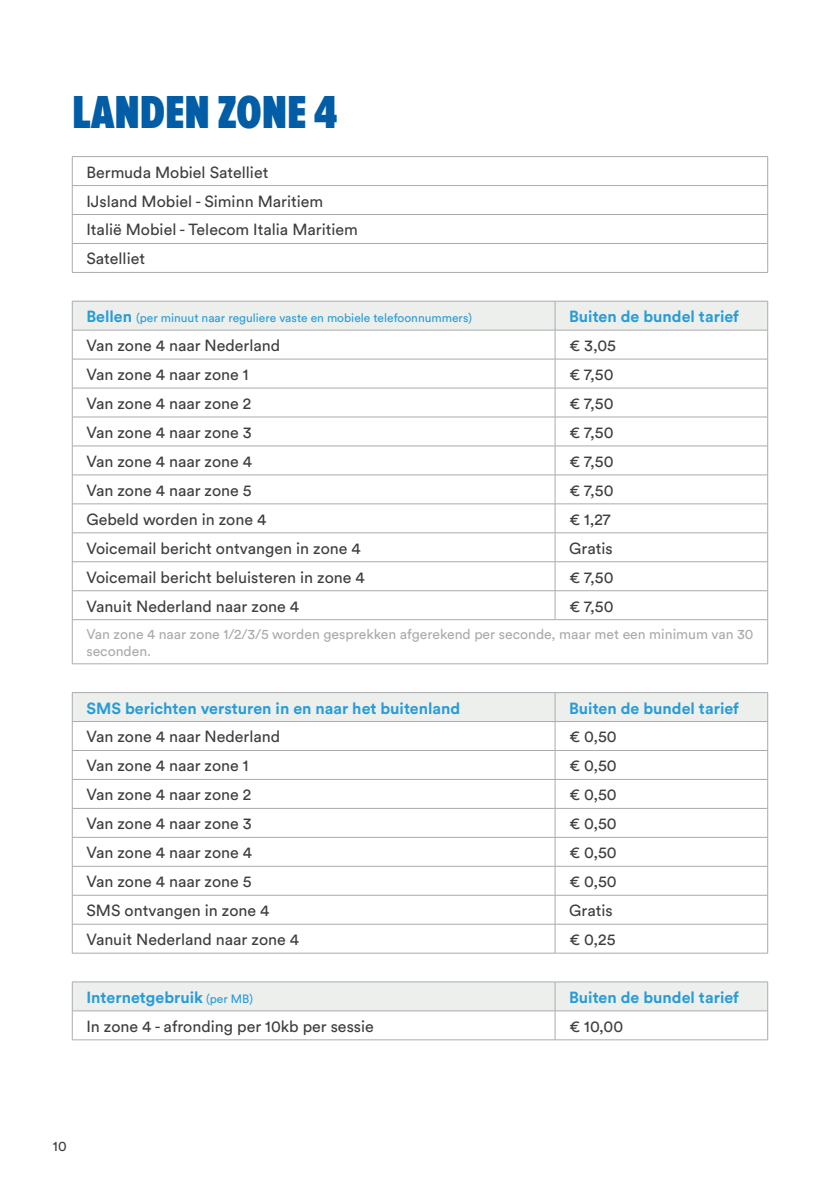
<style>
.page{position:relative;width:840px;height:1191px;background:#fff}
.page>*{position:absolute;margin:0;border:0;box-sizing:border-box;transform-origin:0 0}
.t1{font:900 48px "Proxima Nova A Ex Cn";color:#015da5}
.t2{font:16px/29px "Circular Pro";color:#3e3e3f}
.t3{font:700 16px "Circular Pro";color:#289cd7}
.t4{font:14px/16.8px "Circular Pro";color:#aaabaf}
.t5{font:14px "Circular Pro";color:#3e3e3f}
.t6{font:12px "Circular Pro";color:#289cd7}
.s1{font-weight:700;font-size:16px}
.s2{font-weight:400;font-size:12px}
</style>
<div class="page">
<svg style="left:767px;top:157px;width:1px;height:115px"></svg>
<hr style="left:72px;top:243px;width:695px;height:1px;background:#aaabaf">
<hr style="left:72px;top:272px;width:695px;height:1px;background:#aaabaf">
<hr style="left:72px;top:156px;width:695px;height:1px;background:#aaabaf">
<hr style="left:72px;top:185px;width:695px;height:1px;background:#aaabaf">
<svg style="left:72px;top:157px;width:1px;height:115px"></svg>
<hr style="left:72px;top:214px;width:695px;height:1px;background:#aaabaf">
<hr style="left:767px;top:620px;width:1px;height:43px;background:#aaabaf">
<svg style="left:72px;top:301px;width:696px;height:318px"></svg>
<hr style="left:72px;top:620px;width:1px;height:43px;background:#aaabaf">
<hr style="left:72px;top:359px;width:482px;height:1px;background:#aaabaf">
<hr style="left:554px;top:359px;width:213px;height:1px;background:#aaabaf">
<hr style="left:72px;top:388px;width:482px;height:1px;background:#aaabaf">
<hr style="left:554px;top:388px;width:213px;height:1px;background:#aaabaf">
<hr style="left:72px;top:417px;width:482px;height:1px;background:#aaabaf">
<hr style="left:554px;top:417px;width:213px;height:1px;background:#aaabaf">
<hr style="left:72px;top:445px;width:482px;height:1px;background:#aaabaf">
<hr style="left:554px;top:445px;width:213px;height:1px;background:#aaabaf">
<hr style="left:72px;top:474px;width:482px;height:1px;background:#aaabaf">
<hr style="left:554px;top:474px;width:213px;height:1px;background:#aaabaf">
<hr style="left:72px;top:503px;width:482px;height:1px;background:#aaabaf">
<hr style="left:554px;top:503px;width:213px;height:1px;background:#aaabaf">
<hr style="left:72px;top:532px;width:482px;height:1px;background:#aaabaf">
<hr style="left:554px;top:532px;width:213px;height:1px;background:#aaabaf">
<hr style="left:72px;top:561px;width:482px;height:1px;background:#aaabaf">
<hr style="left:554px;top:561px;width:213px;height:1px;background:#aaabaf">
<hr style="left:72px;top:590px;width:482px;height:1px;background:#aaabaf">
<hr style="left:554px;top:590px;width:213px;height:1px;background:#aaabaf">
<hr style="left:72px;top:619px;width:482px;height:1px;background:#aaabaf">
<hr style="left:554px;top:619px;width:213px;height:1px;background:#aaabaf">
<hr style="left:72px;top:663px;width:482px;height:1px;background:#aaabaf">
<hr style="left:554px;top:663px;width:213px;height:1px;background:#aaabaf">
<svg style="left:72px;top:692px;width:696px;height:261px"></svg>
<hr style="left:72px;top:750px;width:482px;height:1px;background:#aaabaf">
<hr style="left:554px;top:750px;width:213px;height:1px;background:#aaabaf">
<hr style="left:72px;top:779px;width:482px;height:1px;background:#aaabaf">
<hr style="left:554px;top:779px;width:213px;height:1px;background:#aaabaf">
<hr style="left:72px;top:808px;width:482px;height:1px;background:#aaabaf">
<hr style="left:554px;top:808px;width:213px;height:1px;background:#aaabaf">
<hr style="left:72px;top:837px;width:482px;height:1px;background:#aaabaf">
<hr style="left:554px;top:837px;width:213px;height:1px;background:#aaabaf">
<hr style="left:72px;top:866px;width:482px;height:1px;background:#aaabaf">
<hr style="left:554px;top:866px;width:213px;height:1px;background:#aaabaf">
<hr style="left:72px;top:895px;width:482px;height:1px;background:#aaabaf">
<hr style="left:554px;top:895px;width:213px;height:1px;background:#aaabaf">
<hr style="left:72px;top:924px;width:482px;height:1px;background:#aaabaf">
<hr style="left:554px;top:924px;width:213px;height:1px;background:#aaabaf">
<hr style="left:72px;top:952px;width:482px;height:1px;background:#aaabaf">
<hr style="left:554px;top:952px;width:213px;height:1px;background:#aaabaf">
<hr style="left:72px;top:981px;width:482px;height:1px;background:#aaabaf">
<hr style="left:554px;top:981px;width:213px;height:1px;background:#aaabaf">
<svg style="left:72px;top:982px;width:696px;height:57px"></svg>
<hr style="left:72px;top:1039px;width:482px;height:1px;background:#aaabaf">
<hr style="left:554px;top:1039px;width:213px;height:1px;background:#aaabaf">
<h1 class="t1" style="left:72px;top:86px;width:267px">LANDEN ZONE 4</h1>
<p class="t2" style="left:86px;top:157px;width:273px">Bermuda Mobiel Satelliet<br>IJsland Mobiel - Siminn Maritiem<br>Italië Mobiel - Telecom Italia Maritiem<br>Satelliet</p>
<p class="t6" style="left:86px;top:310px;width:387px"><span class="s1">Bellen</span> (per minuut naar reguliere vaste en mobiele telefoonnummers)</p>
<p class="t3" style="left:569px;top:305px;width:171px">Buiten de bundel tarief</p>
<p class="t2" style="left:86px;top:330px;width:195px">Van zone 4 naar Nederland</p>
<p class="t2" style="left:569px;top:330px;width:48px">€ 3,05</p>
<p class="t2" style="left:86px;top:359px;width:163px">Van zone 4 naar zone 1</p>
<p class="t2" style="left:569px;top:359px;width:46px">€ 7,50</p>
<p class="t2" style="left:86px;top:388px;width:166px">Van zone 4 naar zone 2</p>
<p class="t2" style="left:569px;top:388px;width:46px">€ 7,50</p>
<p class="t2" style="left:86px;top:417px;width:167px">Van zone 4 naar zone 3</p>
<p class="t2" style="left:569px;top:417px;width:46px">€ 7,50</p>
<p class="t2" style="left:86px;top:446px;width:167px">Van zone 4 naar zone 4</p>
<p class="t2" style="left:569px;top:446px;width:46px">€ 7,50</p>
<p class="t2" style="left:86px;top:475px;width:167px">Van zone 4 naar zone 5</p>
<p class="t2" style="left:569px;top:475px;width:46px">€ 7,50</p>
<p class="t2" style="left:86px;top:504px;width:181px">Gebeld worden in zone 4</p>
<p class="t2" style="left:569px;top:504px;width:43px">€ 1,27</p>
<p class="t2" style="left:86px;top:533px;width:276px">Voicemail bericht ontvangen in zone 4</p>
<p class="t2" style="left:569px;top:533px;width:45px">Gratis</p>
<p class="t2" style="left:86px;top:562px;width:280px">Voicemail bericht beluisteren in zone 4</p>
<p class="t2" style="left:569px;top:562px;width:46px">€ 7,50</p>
<p class="t2" style="left:86px;top:591px;width:214px">Vanuit Nederland naar zone 4</p>
<p class="t2" style="left:569px;top:591px;width:46px">€ 7,50</p>
<p class="t4" style="left:86px;top:625px;width:668px">Van zone 4 naar zone 1/2/3/5 worden gesprekken afgerekend per seconde, maar met een minimum van 30 seconden.</p>
<p class="t3" style="left:86px;top:697px;width:375px">SMS berichten versturen in en naar het buitenland</p>
<p class="t3" style="left:569px;top:697px;width:171px">Buiten de bundel tarief</p>
<p class="t2" style="left:86px;top:721px;width:195px">Van zone 4 naar Nederland</p>
<p class="t2" style="left:569px;top:721px;width:49px">€ 0,50</p>
<p class="t2" style="left:86px;top:750px;width:163px">Van zone 4 naar zone 1</p>
<p class="t2" style="left:569px;top:750px;width:49px">€ 0,50</p>
<p class="t2" style="left:86px;top:779px;width:166px">Van zone 4 naar zone 2</p>
<p class="t2" style="left:569px;top:779px;width:49px">€ 0,50</p>
<p class="t2" style="left:86px;top:808px;width:167px">Van zone 4 naar zone 3</p>
<p class="t2" style="left:569px;top:808px;width:49px">€ 0,50</p>
<p class="t2" style="left:86px;top:837px;width:167px">Van zone 4 naar zone 4</p>
<p class="t2" style="left:569px;top:837px;width:49px">€ 0,50</p>
<p class="t2" style="left:86px;top:866px;width:167px">Van zone 4 naar zone 5</p>
<p class="t2" style="left:569px;top:866px;width:49px">€ 0,50</p>
<p class="t2" style="left:86px;top:895px;width:184px">SMS ontvangen in zone 4</p>
<p class="t2" style="left:569px;top:895px;width:45px">Gratis</p>
<p class="t2" style="left:86px;top:924px;width:214px">Vanuit Nederland naar zone 4</p>
<p class="t2" style="left:569px;top:924px;width:48px">€ 0,25</p>
<p class="t3" style="left:86px;top:986px;width:168px">Internetgebruik <span class="s2">(per MB)</span></p>
<p class="t3" style="left:569px;top:986px;width:171px">Buiten de bundel tarief</p>
<p class="t2" style="left:86px;top:1011px;width:289px">In zone 4 - afronding per 10kb per sessie</p>
<p class="t2" style="left:569px;top:1011px;width:55px">€ 10,00</p>
<p class="t5" style="left:53px;top:1136px;width:15px">10</p>
</div>
